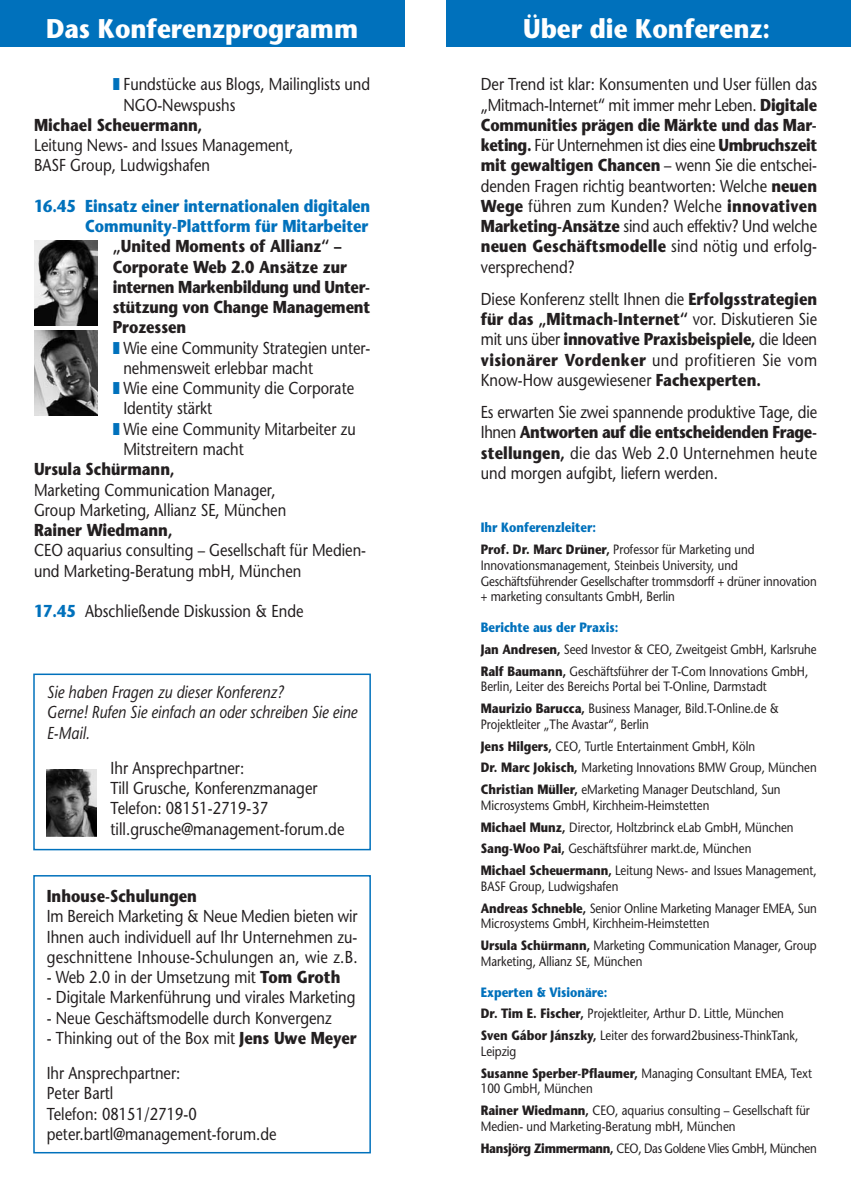
<style>
.page{position:relative;width:851px;height:1191px;background:#fff}
.page>*{position:absolute;margin:0;border:0;box-sizing:border-box;transform-origin:0 0}
.t1{font:700 27px "Stone Sans";color:#fff;scale:.9 1}
.t2{font:17.25px/20.2px "Stone Sans";color:#231f20;scale:.85 1}
.t3{font:700 17.25px "Stone Sans";color:#231f20;scale:.85 1}
.t4{font:italic 17.25px/20.2px "Stone Sans";letter-spacing:-.005em;color:#231f20;scale:.85 1}
.t5{font:700 17.25px/20.2px "Stone Sans";letter-spacing:-.005em;color:#0071bc;text-align:right;scale:.85 1}
.t6{font:700 17.25px "Stone Sans";letter-spacing:-.025em;color:#231f20;scale:.85 1}
.t7{font:13.5px/21.8px "Stone Sans";color:#231f20;scale:.85 1}
.s1{color:#0071bc}
.s2{font-weight:700;color:#0071bc}
.s3{font-weight:700}
</style>
<div class="page">
<div style="left:0;top:0;width:404px;height:47px;background:#0071bc"></div>
<img style="left:34px;top:241px;width:64px;height:85px">
<img style="left:34px;top:330px;width:64px;height:85px">
<svg style="left:33px;top:673px;width:338px;height:481px"></svg>
<img style="left:47px;top:769px;width:49px;height:67px">
<div style="left:446px;top:0;width:404px;height:47px;background:#0071bc"></div>
<h1 class="t1" style="left:46px;top:19px;width:348px">Das Konferenzprogramm</h1>
<p class="t2" style="left:123px;top:76px;width:292px;text-indent:-11px"><span class="s1">❚</span> Fundstücke aus Blogs, Mailinglists und<br>NGO-Newspushs</p>
<p class="t3" style="left:34px;top:118px;width:200px">Michael Scheuermann,</p>
<p class="t2" style="left:34px;top:137px;width:307px">Leitung News- and Issues Management,<br>BASF Group, Ludwigshafen</p>
<p class="t5" style="left:34px;top:198px;width:397px">16.45 Einsatz einer internationalen digitalen<br>Community-Plattform für Mitarbeiter</p>
<p class="t3" style="left:113px;top:240px;width:270px">„United Moments of Allianz“ –</p>
<p class="t3" style="left:113px;top:260px;width:277px">Corporate Web 2.0 Ansätze zur</p>
<p class="t6" style="left:113px;top:280px;width:304px">internen Markenbildung und Unter-</p>
<p class="t3" style="left:113px;top:300px;width:304px">stützung von Change Management</p>
<p class="t3" style="left:113px;top:321px;width:88px">Prozessen</p>
<p class="t2" style="left:113px;top:339px;width:304px"><span class="s1">❚</span> Wie eine Community Strategien unter-</p>
<p class="t2" style="left:123px;top:360px;width:225px">nehmensweit erlebbar macht</p>
<p class="t2" style="left:113px;top:380px;width:285px"><span class="s1">❚</span> Wie eine Community die Corporate</p>
<p class="t2" style="left:123px;top:400px;width:106px">Identity stärkt</p>
<p class="t2" style="left:113px;top:420px;width:287px"><span class="s1">❚</span> Wie eine Community Mitarbeiter zu</p>
<p class="t2" style="left:123px;top:441px;width:143px">Mitstreitern macht</p>
<p class="t3" style="left:34px;top:462px;width:167px">Ursula Schürmann,</p>
<p class="t2" style="left:34px;top:481px;width:298px">Marketing Communication Manager,<br>Group Marketing, Allianz SE, München</p>
<p class="t3" style="left:34px;top:523px;width:164px">Rainer Wiedmann,</p>
<p class="t2" style="left:34px;top:542px;width:392px">CEO aquarius consulting – Gesellschaft für Medien&shy;und Marketing-Beratung mbH, München</p>
<p class="t2" style="left:34px;top:603px;width:318px"><span class="s2">17.45</span> Abschließende Diskussion &amp; Ende</p>
<p class="t4" style="left:47px;top:684px;width:367px">Sie haben Fragen zu dieser Konferenz?<br>Gerne! Rufen Sie einfach an oder schreiben Sie eine<br>E-Mail.</p>
<p class="t2" style="left:111px;top:759px;width:276px">Ihr Ansprechpartner:<br>Till Grusche, Konferenzmanager<br>Telefon: 08151-2719-37 till.grusche@management-forum.de</p>
<p class="t3" style="left:47px;top:889px;width:178px">Inhouse-Schulungen</p>
<p class="t2" style="left:47px;top:908px;width:367px;text-align:justify">Im Bereich Marketing &amp; Neue Medien bieten wir Ihnen auch individuell auf Ihr Unternehmen zu&shy;geschnittene Inhouse-Schulungen an, wie z.B.</p>
<p class="t2" style="left:47px;top:969px;width:347px">- Web 2.0 in der Umsetzung mit <span class="s3">Tom Groth</span></p>
<p class="t2" style="left:47px;top:989px;width:365px">- Digitale Markenführung und virales Marketing</p>
<p class="t2" style="left:47px;top:1009px;width:337px">- Neue Geschäftsmodelle durch Konvergenz</p>
<p class="t2" style="left:47px;top:1022px;width:366px;line-height:35.2px">- Thinking out of the Box mit <span class="s3">Jens Uwe Meyer<br></span>Ihr Ansprechpartner:</p>
<p class="t2" style="left:47px;top:1085px;width:272px">Peter Bartl<br>Telefon: 08151/2719-0 peter.bartl@management-forum.de</p>
<h1 class="t1" style="left:523px;top:19px;width:276px">Über die Konferenz:</h1>
<p class="t2" style="left:480px;top:76px;width:397px;text-align:justify">Der Trend ist klar: Konsumenten und User füllen das „Mitmach-Internet“ mit immer mehr Leben. <span class="s3">Digitale Communities prägen die Märkte und das Mar&shy;keting.</span> Für Unternehmen ist dies eine <span class="s3">Umbruchszeit mit gewaltigen Chancen</span> – wenn Sie die entschei&shy;denden Fragen richtig beantworten: Welche <span class="s3">neuen Wege</span> führen zum Kunden? Welche <span class="s3">innovativen Marketing-Ansätze</span> sind auch effektiv? Und welche <span class="s3">neuen Geschäftsmodelle</span> sind nötig und erfolg&shy;versprechend?</p>
<p class="t2" style="left:480px;top:291px;width:397px;text-align:justify">Diese Konferenz stellt Ihnen die <span class="s3">Erfolgsstrategien für das „Mitmach-Internet“</span> vor. Diskutieren Sie mit uns über <span class="s3">innovative Praxisbeispiele,</span> die Ideen <span class="s3">visionärer Vordenker</span> und profitieren Sie vom Know-How ausgewiesener <span class="s3">Fachexperten.</span></p>
<p class="t2" style="left:480px;top:404px;width:397px;text-align:justify">Es erwarten Sie zwei spannende produktive Tage, die Ihnen <span class="s3">Antworten auf die entscheidenden Frage&shy;stellungen,</span> die das Web 2.0 Unternehmen heute und morgen aufgibt, liefern werden.</p>
<p class="t7" style="left:480px;top:518px;width:323px"><span class="s2">Ihr Konferenzleiter:<br></span><span class="s3">Prof. Dr. Marc Drüner,</span> Professor für Marketing und</p>
<p class="t7" style="left:480px;top:558px;width:397px;line-height:15.8px">Innovationsmanagement, Steinbeis University, und<br>Geschäftsführender Gesellschafter trommsdorff + drüner innovation + marketing consultants GmbH, Berlin</p>
<p class="t7" style="left:480px;top:618px;width:396px"><span class="s2">Berichte aus der Praxis:<br></span><span class="s3">Jan Andresen,</span> Seed Investor &amp; CEO, Zweitgeist GmbH, Karlsruhe<br><span class="s3">Ralf Baumann,</span> Geschäftsführer der T-Com Innovations GmbH,</p>
<p class="t7" style="left:480px;top:677px;width:352px">Berlin, Leiter des Bereichs Portal bei T-Online, Darmstadt<br><span class="s3">Maurizio Barucca,</span> Business Manager, Bild.T-Online.de &amp;</p>
<p class="t7" style="left:480px;top:714px;width:397px">Projektleiter „The Avastar“, Berlin<br><span class="s3">Jens Hilgers,</span> CEO, Turtle Entertainment GmbH, Köln<br><span class="s3">Dr. Marc Jokisch,</span> Marketing Innovations BMW Group, München <span class="s3">Christian Müller,</span> eMarketing Manager Deutschland, Sun</p>
<p class="t7" style="left:480px;top:795px;width:397px">Microsystems GmbH, Kirchheim-Heimstetten<br><span class="s3">Michael Munz,</span> Director, Holtzbrinck eLab GmbH, München <span class="s3">Sang-Woo Pai,</span> Geschäftsführer markt.de, München<br><span class="s3">Michael Scheuermann,</span> Leitung News- and Issues Management,</p>
<p class="t7" style="left:480px;top:876px;width:397px">BASF Group, Ludwigshafen<br><span class="s3">Andreas Schneble,</span> Senior Online Marketing Manager EMEA, Sun</p>
<p class="t7" style="left:480px;top:914px;width:397px">Microsystems GmbH, Kirchheim-Heimstetten<br><span class="s3">Ursula Schürmann,</span> Marketing Communication Manager, Group</p>
<p class="t7" style="left:480px;top:951px;width:191px">Marketing, Allianz SE, München</p>
<p class="t7" style="left:480px;top:982px;width:375px"><span class="s2">Experten &amp; Visionäre:<br></span><span class="s3">Dr. Tim E. Fischer,</span> Projektleiter, Arthur D. Little, München<br><span class="s3">Sven Gábor Jánszky,</span> Leiter des forward2business-ThinkTank,</p>
<p class="t7" style="left:480px;top:1041px;width:391px">Leipzig<br><span class="s3">Susanne Sperber-Pflaumer,</span> Managing Consultant EMEA, Text</p>
<p class="t7" style="left:480px;top:1079px;width:388px">100 GmbH, München<br><span class="s3">Rainer Wiedmann,</span> CEO, aquarius consulting – Gesellschaft für</p>
<p class="t7" style="left:480px;top:1116px;width:397px">Medien- und Marketing-Beratung mbH, München<br><span class="s3">Hansjörg Zimmermann,</span> CEO, Das Goldene Vlies GmbH, München</p>
</div>
